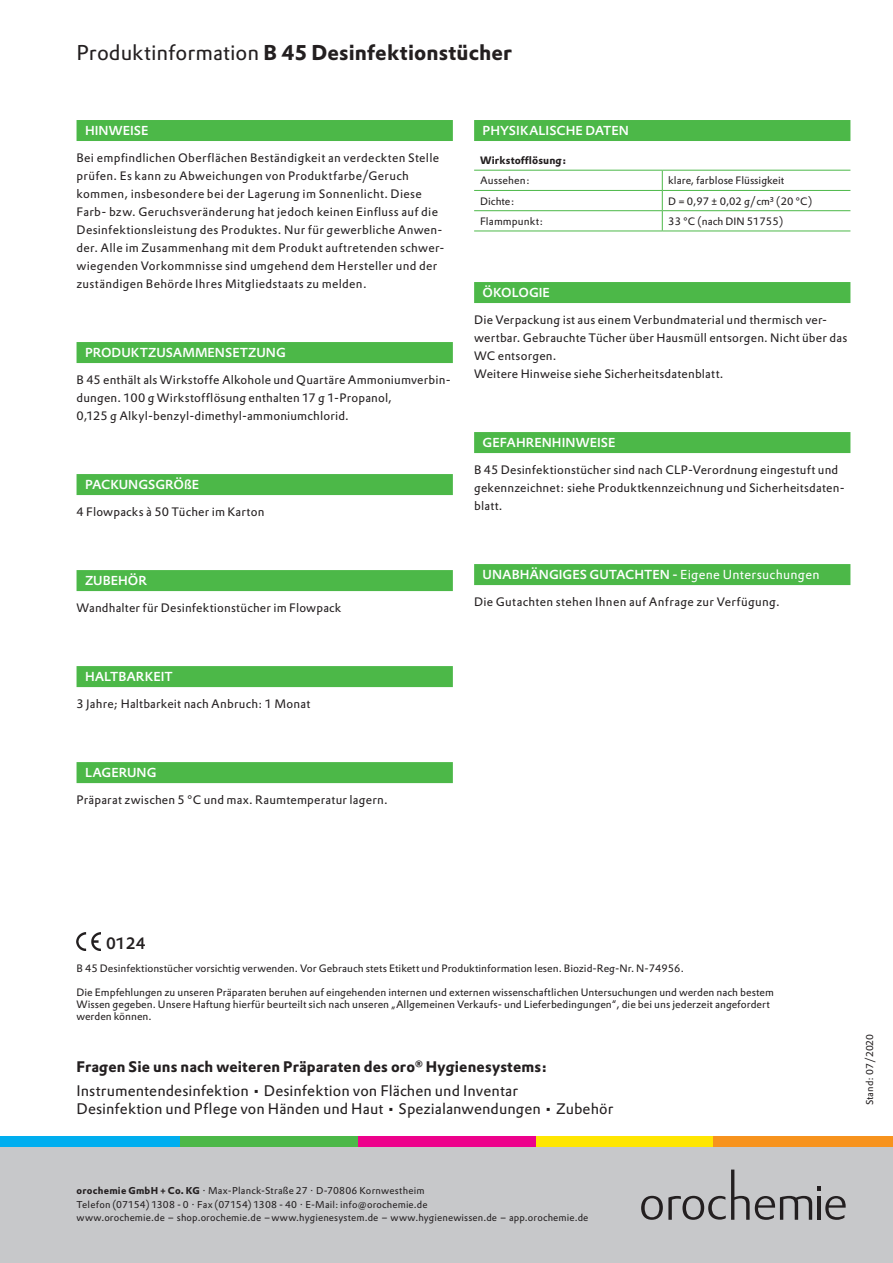
<style>
.page{position:relative;width:893px;height:1263px;background:#fff}
.page>*{position:absolute;margin:0;border:0;box-sizing:border-box;transform-origin:0 0}
._03-Overline{font:700 21px "DTL Prokyon TPRO";letter-spacing:.005em;color:#231f20}
.t1{font:500 16.2px "DTL Prokyon TPRO";color:#231f20}
.B2-Abbinder_Copy{font:15px/18px "DTL Prokyon TPRO";letter-spacing:.005em;color:#231f20}
.B1-Abbinder_Headline{font:700 15px "DTL Prokyon TPRO";letter-spacing:.01em;color:#231f20}
._06-Headline_farbig{font:500 12.75px "DTL Prokyon TPRO";color:#fff}
._04-Copy{font:12px/18px "DTL Prokyon TPRO";letter-spacing:.02em;color:#231f20}
._11-Hinweise{font:10.5px/12px "DTL Prokyon TPRO";color:#231f20}
._08-Tabelle_Copy{font:10.5px "DTL Prokyon TPRO";color:#231f20}
._07-Headline_Tabelle{font:700 10.5px "DTL Prokyon TPRO";letter-spacing:.01em;color:#231f20}
.C-Company_Name_Adres{font:9.75px/13.5px "DTL Prokyon TPRO";letter-spacing:.015em;color:#231f20}
.A-Drucknorm___Stand{font:9.75px "DTL Prokyon TPRO";color:#231f20}
.s1{font-weight:400}
.s2{font-weight:700}
</style>
<div class="page">
<div style="left:0;top:1147px;width:893px;height:116px;background:#c7c8ca"></div>
<hr style="left:818px;top:1196px;width:3px;height:24px;background:#231f20">
<svg style="left:818px;top:1186px;width:3px;height:4px"></svg>
<svg style="left:641px;top:1169px;width:171px;height:51px"></svg>
<svg style="left:825px;top:1196px;width:21px;height:24px"></svg>
<div style="left:536px;top:1136px;width:178px;height:11px;background:#ffe601"></div>
<div style="left:357px;top:1136px;width:179px;height:11px;background:#ed028c"></div>
<div style="left:179px;top:1136px;width:178px;height:11px;background:#4cb848"></div>
<div style="left:0;top:1136px;width:179px;height:11px;background:#00aeef"></div>
<div style="left:714px;top:1136px;width:179px;height:11px;background:#f7931d"></div>
<div style="left:77px;top:120px;width:376px;height:21px;background:#4cb848"></div>
<div style="left:77px;top:342px;width:376px;height:21px;background:#4cb848"></div>
<div style="left:77px;top:474px;width:376px;height:21px;background:#4cb848"></div>
<div style="left:77px;top:570px;width:376px;height:21px;background:#4cb848"></div>
<div style="left:77px;top:666px;width:376px;height:21px;background:#4cb848"></div>
<div style="left:77px;top:762px;width:376px;height:21px;background:#4cb848"></div>
<div style="left:474px;top:120px;width:376px;height:21px;background:#4cb848"></div>
<div style="left:474px;top:282px;width:376px;height:21px;background:#4cb848"></div>
<div style="left:474px;top:432px;width:376px;height:21px;background:#4cb848"></div>
<div style="left:474px;top:564px;width:376px;height:21px;background:#4cb848"></div>
<hr style="left:474px;top:170px;width:188px;height:1px;background:#4cb848">
<hr style="left:662px;top:170px;width:188px;height:1px;background:#4cb848">
<hr style="left:474px;top:190px;width:188px;height:1px;background:#4cb848">
<hr style="left:662px;top:190px;width:188px;height:1px;background:#4cb848">
<hr style="left:474px;top:210px;width:188px;height:1px;background:#4cb848">
<hr style="left:662px;top:210px;width:188px;height:1px;background:#4cb848">
<svg style="left:662px;top:171px;width:1px;height:60px"></svg>
<hr style="left:474px;top:231px;width:188px;height:1px;background:#4cb848">
<hr style="left:662px;top:231px;width:188px;height:1px;background:#4cb848">
<img style="left:77px;top:932px;width:24px;height:18px">
<p class="_03-Overline" style="left:77px;top:39px;width:437px"><span class="s1">Produktinformation</span> B 45 Desinfektionstücher</p>
<p class="_06-Headline_farbig" style="left:85px;top:122px;width:65px">HINWEISE</p>
<p class="_04-Copy" style="left:77px;top:149px;width:369px">Bei empfindlichen Oberflächen Beständigkeit an verdeckten Stelle prüfen. Es kann zu Abweichungen von Produktfarbe/Geruch kommen, insbesondere bei der Lagerung im Sonnenlicht. Diese Farb- bzw. Geruchsveränderung hat jedoch keinen Einfluss auf die Desinfektionsleistung des Produktes. Nur für gewerbliche Anwen&shy;der. Alle im Zusammenhang mit dem Produkt auftretenden schwer&shy;wiegenden Vorkommnisse sind umgehend dem Hersteller und der zuständigen Behörde Ihres Mitgliedstaats zu melden.</p>
<p class="_06-Headline_farbig" style="left:85px;top:344px;width:202px">PRODUKTZUSAMMENSETZUNG</p>
<p class="_04-Copy" style="left:77px;top:371px;width:376px">B 45 enthält als Wirkstoffe Alkohole und Quartäre Ammoniumverbin&shy;dungen. 100 g Wirkstofflösung enthalten 17 g 1-Propanol,<br>0,125 g Alkyl-benzyl-dimethyl-ammoniumchlorid.</p>
<p class="_06-Headline_farbig" style="left:85px;top:476px;width:116px">PACKUNGSGRÖßE</p>
<p class="_04-Copy" style="left:77px;top:503px;width:189px">4 Flowpacks à 50 Tücher im Karton</p>
<p class="_06-Headline_farbig" style="left:85px;top:572px;width:64px">ZUBEHÖR</p>
<p class="_04-Copy" style="left:77px;top:599px;width:266px">Wandhalter für Desinfektionstücher im Flowpack</p>
<p class="_06-Headline_farbig" style="left:85px;top:668px;width:89px">HALTBARKEIT</p>
<p class="_04-Copy" style="left:77px;top:695px;width:235px">3 Jahre; Haltbarkeit nach Anbruch: 1 Monat</p>
<p class="_06-Headline_farbig" style="left:85px;top:764px;width:73px">LAGERUNG</p>
<p class="_04-Copy" style="left:77px;top:791px;width:313px">Präparat zwischen 5 °C und max. Raumtemperatur lagern.</p>
<p class="_06-Headline_farbig" style="left:483px;top:122px;width:148px">PHYSIKALISCHE DATEN</p>
<p class="_07-Headline_Tabelle" style="left:480px;top:153px;width:88px">Wirkstofflösung:</p>
<p class="_08-Tabelle_Copy" style="left:480px;top:174px;width:51px">Aussehen:</p>
<p class="_08-Tabelle_Copy" style="left:668px;top:174px;width:118px">klare, farblose Flüssigkeit</p>
<p class="_08-Tabelle_Copy" style="left:480px;top:194px;width:36px">Dichte:</p>
<p class="_08-Tabelle_Copy" style="left:668px;top:194px;width:145px">D = 0,97 ± 0,02 g/cm³ (20 °C)</p>
<p class="_08-Tabelle_Copy" style="left:480px;top:214px;width:65px">Flammpunkt:</p>
<p class="_08-Tabelle_Copy" style="left:668px;top:214px;width:116px">33 °C (nach DIN 51755)</p>
<p class="_06-Headline_farbig" style="left:483px;top:284px;width:69px">ÖKOLOGIE</p>
<p class="_04-Copy" style="left:474px;top:311px;width:375px">Die Verpackung ist aus einem Verbundmaterial und thermisch ver&shy;wertbar. Gebrauchte Tücher über Hausmüll entsorgen. Nicht über das<br>WC entsorgen.</p>
<p class="_04-Copy" style="left:474px;top:365px;width:251px">Weitere Hinweise siehe Sicherheitsdatenblatt.</p>
<p class="_06-Headline_farbig" style="left:483px;top:434px;width:134px">GEFAHRENHINWEISE</p>
<p class="_04-Copy" style="left:474px;top:461px;width:372px">B 45 Desinfektionstücher sind nach CLP-Verordnung eingestuft und gekennzeichnet: siehe Produktkennzeichnung und Sicherheitsdaten&shy;blatt.</p>
<p class="_06-Headline_farbig" style="left:483px;top:566px;width:339px">UNABHÄNGIGES GUTACHTEN - <span class="s1">Eigene Untersuchungen</span></p>
<p class="_04-Copy" style="left:474px;top:593px;width:307px">Die Gutachten stehen Ihnen auf Anfrage zur Verfügung.</p>
<p class="t1" style="left:106px;top:932px;width:41px">0124</p>
<p class="_11-Hinweise" style="left:77px;top:962px;width:609px">B 45 Desinfektionstücher vorsichtig verwenden. Vor Gebrauch stets Etikett und Produktinformation lesen. Biozid-Reg-Nr. N-74956.</p>
<p class="_11-Hinweise" style="left:77px;top:986px;width:699px">Die Empfehlungen zu unseren Präparaten beruhen auf eingehenden internen und externen wissenschaftlichen Untersuchungen und werden nach bestem<br>Wissen gegeben. Unsere Haftung hierfür beurteilt sich nach unseren „Allgemeinen Verkaufs- und Lieferbedingungen“, die bei uns jederzeit angefordert werden können.</p>
<p class="B1-Abbinder_Headline" style="left:77px;top:1057px;width:472px">Fragen Sie uns nach weiteren Präparaten des oro<sup>®</sup> Hygienesystems:</p>
<p class="B2-Abbinder_Copy" style="left:77px;top:1081px;width:538px">Instrumentendesinfektion • Desinfektion von Flächen und Inventar<br>Desinfektion und Pflege von Händen und Haut • Spezialanwendungen • Zubehör</p>
<p class="C-Company_Name_Adres" style="left:77px;top:1184px;width:513px"><span class="s2">orochemie GmbH + Co. KG</span> · Max-Planck-Straße 27 · D-70806 Kornwestheim<br>Telefon (07154) 1308 - 0 · Fax (07154) 1308 - 40 · E-Mail: info@orochemie.de<br>www.orochemie.de – shop.orochemie.de – www.hygienesystem.de – www.hygienewissen.de – app.orochemie.de</p>
<p class="A-Drucknorm___Stand" style="left:863px;top:1105px;width:73px;rotate:-90deg">Stand: 07/2020</p>
</div>
